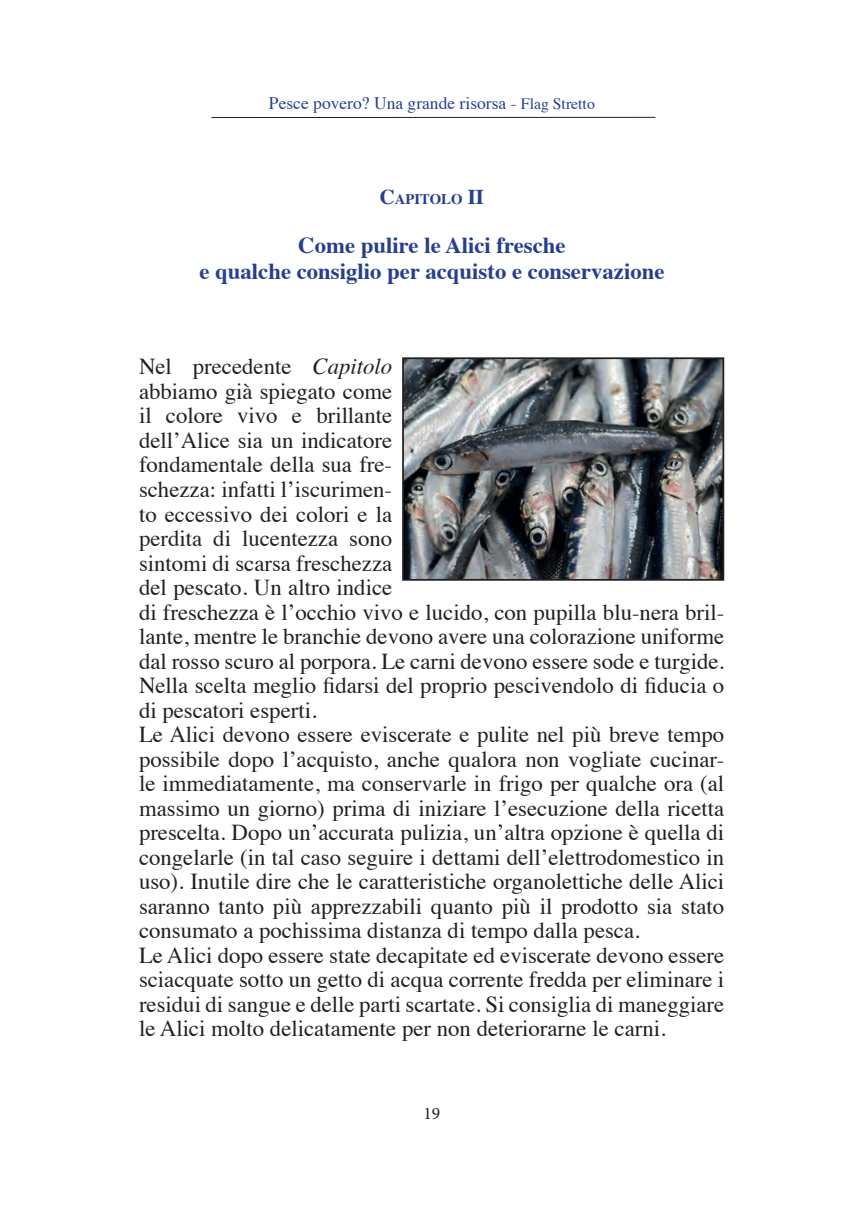
<style>
.page{position:relative;width:849px;height:1221px;background:#fff}
.page>*{position:absolute;margin:0;border:0;box-sizing:border-box;transform-origin:0 0}
.t1{font:22.75px/24.5px "Times";color:#231f20}
.t2{font:700 22.75px/26.2px "Times";color:#253f8e;text-align:center}
.t3{font:17.5px "Times";color:#253f8e}
.t4{font:17.5px "Minion Pro";color:#231f20}
.t5{font:700 14.7px "Times";color:#253f8e}
.s1{font-size:15.75px}
.s2{font-size:21px}
.s3{font-style:italic}
</style>
<div class="page">
<hr style="left:211px;top:117px;width:444px;height:1px;background:#231f20">
<img style="left:405px;top:360px;width:316px;height:217px">
<div style="left:402px;top:357px;width:322px;height:223px;border:2px solid #231f20"></div>
<p class="t3" style="left:269px;top:87px;width:327px">Pesce povero? Una grande risorsa - <span class="s1">Flag Stretto</span></p>
<p class="t5" style="left:379px;top:185px;width:106px"><span class="s2">C</span>APITOLO <span class="s2">II</span></p>
<p class="t2" style="left:199px;top:230px;width:466px">Come pulire le Alici fresche<br>e qualche consiglio per acquisto e conservazione</p>
<p class="t1" style="left:139px;top:352px;width:586px">Nel precedente <span class="s3">Capitolo<br></span>abbiamo già spiegato come<br>il colore vivo e brillante<br>dell’Alice sia un indicatore<br>fondamentale della sua fre-<br>schezza: infatti l’iscurimen-<br>to eccessivo dei colori e la<br>perdita di lucentezza sono<br>sintomi di scarsa freschezza<br>del pescato. Un altro indice<br>di freschezza è l’occhio vivo e lucido, con pupilla blu-nera bril&shy;lante, mentre le branchie devono avere una colorazione uniforme dal rosso scuro al porpora. Le carni devono essere sode e turgide.<br>Nella scelta meglio fidarsi del proprio pescivendolo di fiducia o di pescatori esperti.<br>Le Alici devono essere eviscerate e pulite nel più breve tempo possibile dopo l’acquisto, anche qualora non vogliate cucinar&shy;le immediatamente, ma conservarle in frigo per qualche ora (al massimo un giorno) prima di iniziare l’esecuzione della ricetta prescelta. Dopo un’accurata pulizia, un’altra opzione è quella di congelarle (in tal caso seguire i dettami dell’elettrodomestico in uso). Inutile dire che le caratteristiche organolettiche delle Alici saranno tanto più apprezzabili quanto più il prodotto sia stato consumato a pochissima distanza di tempo dalla pesca.<br>Le Alici dopo essere state decapitate ed eviscerate devono essere sciacquate sotto un getto di acqua corrente fredda per eliminare i residui di sangue e delle parti scartate. Si consiglia di maneggiare le Alici molto delicatamente per non deteriorarne le carni.</p>
<p class="t4" style="left:423px;top:1102px;width:18px">19</p>
</div>
